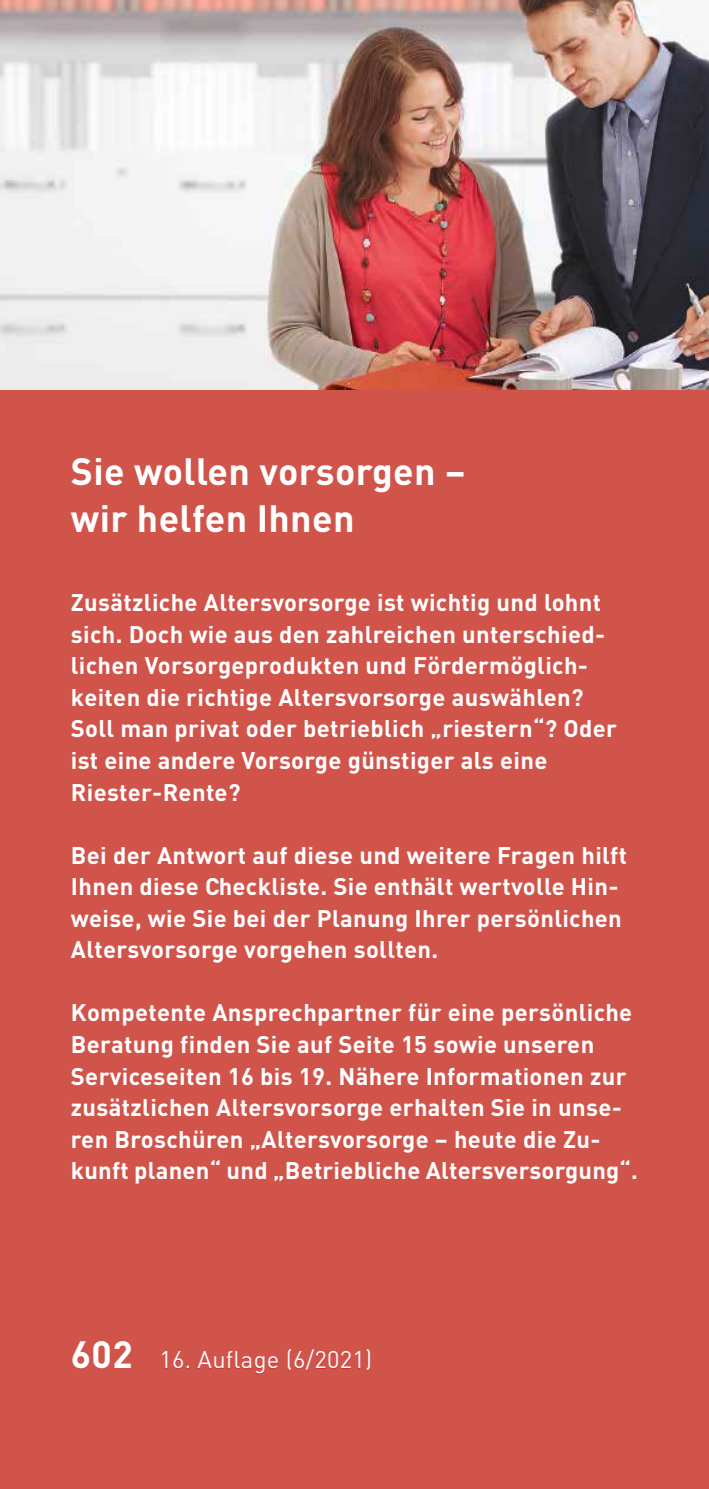
<style>
.page{position:relative;width:709px;height:1489px;background:#fff}
.page>*{position:absolute;margin:0;border:0;box-sizing:border-box;transform-origin:0 0}
.t1{font:700 37.5px/47.2px "DIN";letter-spacing:.01em;color:#fff}
.t2{font:700 23.75px/31.5px "DIN";letter-spacing:.015em;color:#fff}
.t3{font:23.75px "DIN";letter-spacing:.01em;color:#fff}
</style>
<div class="page">
<img style="left:0;top:0;width:709px;height:390px">
<div style="left:0;top:390px;width:709px;height:1098px;background:#d1544b"></div>
<h1 class="t1" style="left:71px;top:446px;width:396px">Sie wollen vorsorgen – wir helfen Ihnen</h1>
<p class="t2" style="left:71px;top:586px;width:547px">Zusätzliche Altersvorsorge ist wichtig und lohnt sich. Doch wie aus den zahlreichen unterschied&shy;lichen Vorsorgeprodukten und Fördermöglich&shy;keiten die richtige Altersvorsorge auswählen?<br>Soll man privat oder betrieblich „riestern“? Oder ist eine andere Vorsorge günstiger als eine Riester-Rente?</p>
<p class="t2" style="left:71px;top:838px;width:557px">Bei der Antwort auf diese und weitere Fragen hilft Ihnen diese Checkliste. Sie enthält wertvolle Hin&shy;weise, wie Sie bei der Planung Ihrer persönlichen Altersvorsorge vorgehen sollten.</p>
<p class="t2" style="left:71px;top:996px;width:568px">Kompetente Ansprechpartner für eine persönliche Beratung finden Sie auf Seite 15 sowie unseren Serviceseiten 16 bis 19. Nähere Informationen zur zusätzlichen Altersvorsorge erhalten Sie in unse&shy;ren Broschüren „Altersvorsorge – heute die Zu&shy;kunft planen“ und „Betriebliche Altersversorgung“.</p>
<p class="t1" style="left:71px;top:1329px;width:63px">602</p>
<p class="t3" style="left:159px;top:1344px;width:214px">16. Auflage (6/2021)</p>
</div>
